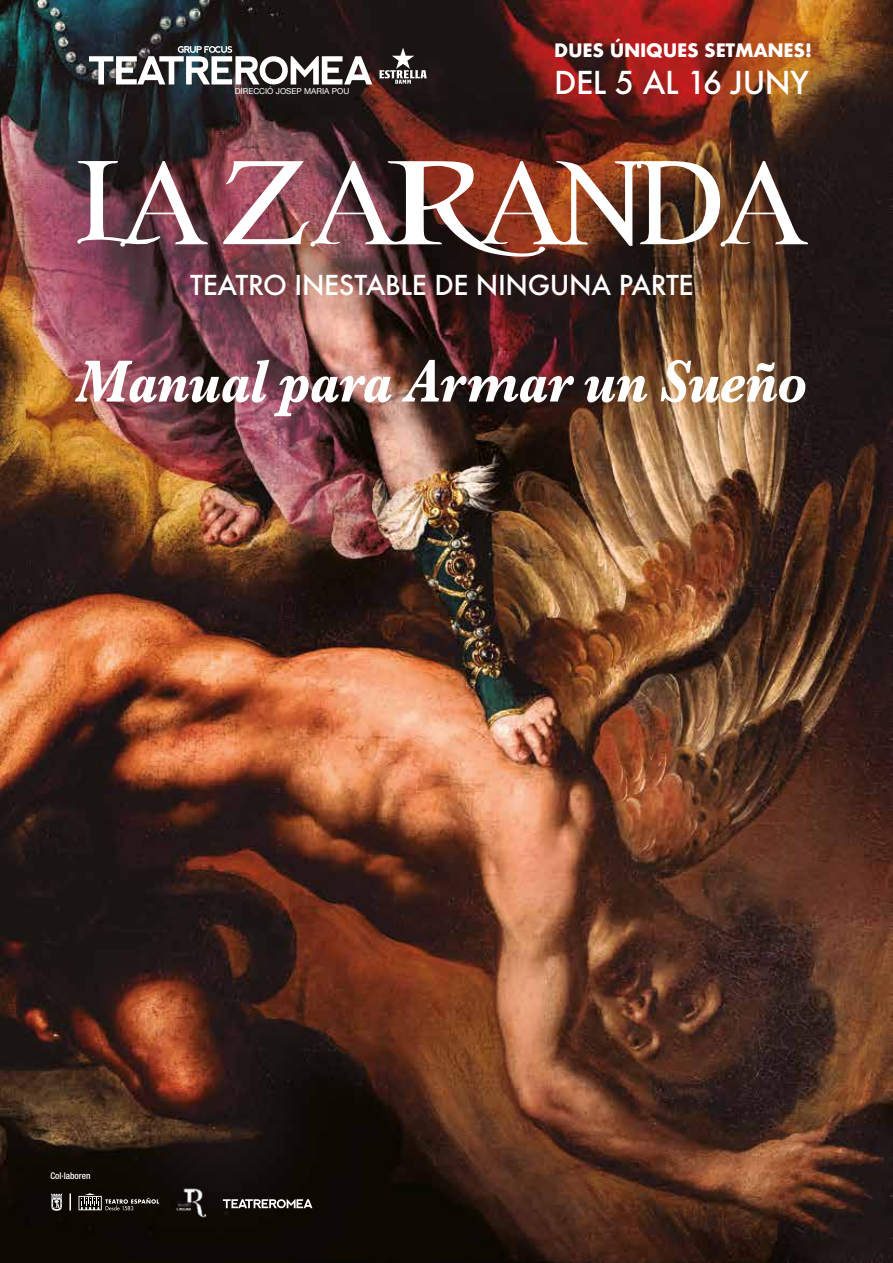
<style>
.page{position:relative;width:893px;height:1263px;background:#fff}
.page>*{position:absolute;margin:0;border:0;box-sizing:border-box;transform-origin:0 0}
.t1{font:94.5px "winob";letter-spacing:-.015em;color:#fff}
.t2{font:italic 700 61.65px "Baskerville";letter-spacing:-.015em;color:#fff;scale:.87 1}
.t3{font:500 30.75px "Futura";letter-spacing:-.015em;color:#fff}
.t4{font:500 26.7px "Futura";letter-spacing:-.015em;color:#fff}
.t5{font:700 18px "Futura";letter-spacing:-.015em;color:#fff}
.t6{font:500 condensed 9.3px "Helvetica Neue LT Std";color:#fff}
.t7{font:8.25px "Helvetica Neue";color:#fff}
</style>
<div class="page">
<img style="left:0;top:0;width:893px;height:1263px">
<svg style="left:50px;top:1193px;width:13px;height:18px"></svg>
<svg style="left:69px;top:1193px;width:2px;height:17px"></svg>
<svg style="left:79px;top:1193px;width:80px;height:17px"></svg>
<img style="left:176px;top:1187px;width:32px;height:33px">
<svg style="left:379px;top:48px;width:48px;height:36px;background:#534e4c"></svg>
<svg style="left:89px;top:46px;width:283px;height:38px"></svg>
<svg style="left:223px;top:1199px;width:89px;height:9px"></svg>
<p class="t7" style="left:235px;top:85px;width:116px">DIRECCIÓ JOSEP MARIA POU</p>
<p class="t5" style="left:554px;top:37px;width:259px">DUES ÚNIQUES SETMANES!</p>
<p class="t3" style="left:554px;top:61px;width:256px">DEL 5 AL 16 JUNY</p>
<h1 class="t1" style="left:77px;top:156px;width:723px">LA ZARANDA</h1>
<p class="t4" style="left:190px;top:267px;width:505px">TEATRO INESTABLE DE NINGUNA PARTE</p>
<h2 class="t2" style="left:76px;top:339px;width:841px">Manual para Armar un Sueño</h2>
<p class="t6" style="left:50px;top:1170px;width:42px">Col·laboren</p>
</div>
